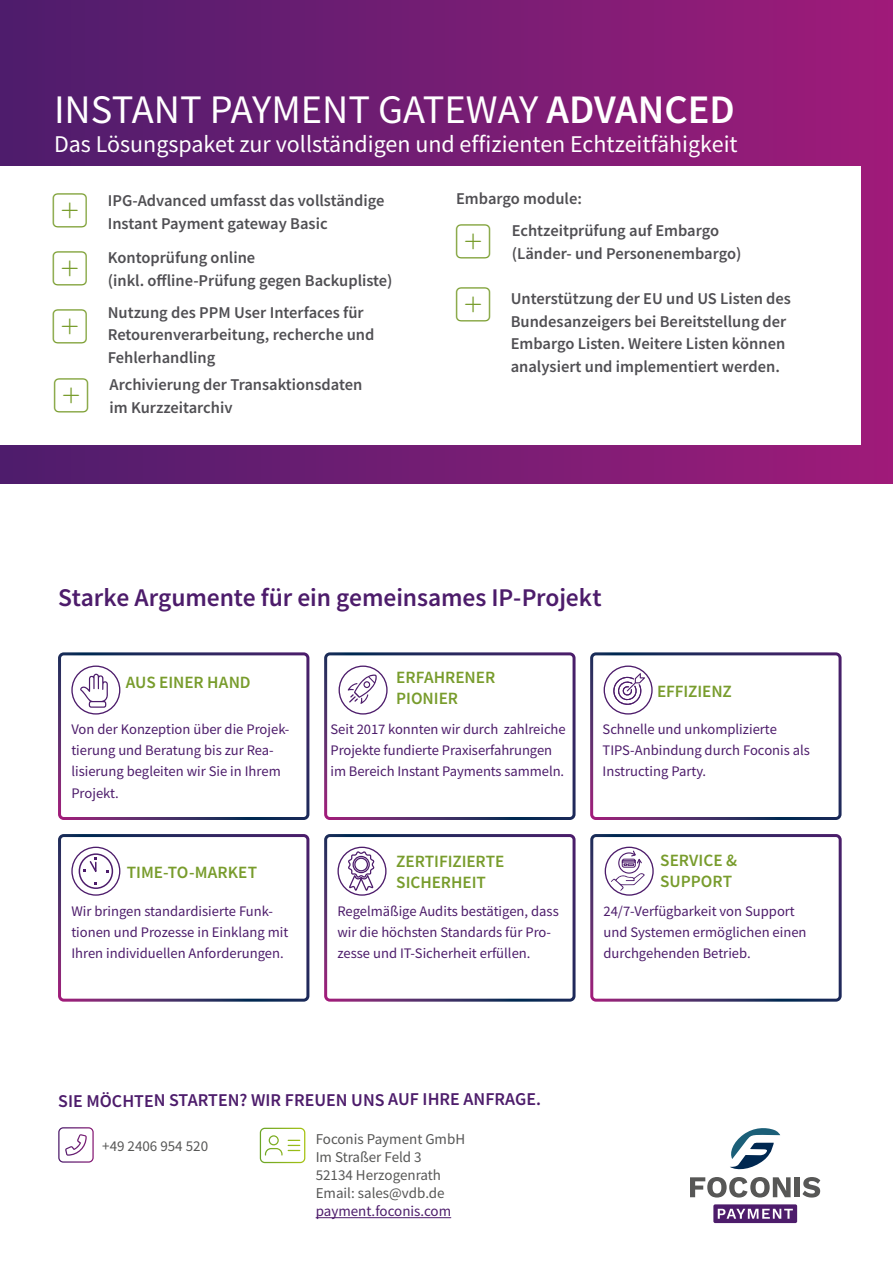
<style>
.page{position:relative;width:893px;height:1263px;background:#fff}
.page>*{position:absolute;margin:0;border:0;box-sizing:border-box;transform-origin:0 0}
.t1{font:40.5px "Source Sans Pro";color:#fff}
.t2{font:100 40.5px "Font Awesome 6 Pro";color:#fff}
.t3{font:100 39px "Font Awesome 6 Pro";color:#789c2c}
.t4{font:600 25.5px "Source Sans Pro";letter-spacing:-.005em;color:#4d1c6b}
.t5{font:24px "Source Sans Pro";color:#fff}
.t6{font:600 18px "Source Sans Pro";letter-spacing:-.005em;color:#4d1c6b}
.t7{font:600 17.25px/21.1px "Source Sans Pro";letter-spacing:-.005em;color:#789c2c}
.t8{font:600 16.5px/22.5px "Source Sans Pro";color:#504f53}
.t9{font:15px/18px "Source Sans Pro";color:#575756}
.t10{font:15px "Source Sans Pro";color:#4d1c6b}
.t11{font:14.55px/21.1px "Source Sans Pro";color:#4d1c6b}
.s1{font-weight:600}
</style>
<div class="page">
<div style="left:0;top:0;width:893px;height:483px;background:linear-gradient(to right,#4e206e,#a01e7b)"></div>
<div style="left:0;top:167px;width:861px;height:278px;background:#fff"></div>
<div style="left:58px;top:834px;width:251px;height:168px;border:3px solid #fff;border-radius:4px"></div>
<div style="left:58px;top:652px;width:251px;height:168px;border:3px solid #fff;border-radius:4px"></div>
<div style="left:590px;top:834px;width:252px;height:168px;border:3px solid #fff;border-radius:4px"></div>
<div style="left:590px;top:652px;width:251px;height:168px;border:3px solid #fff;border-radius:4px"></div>
<div style="left:71px;top:665px;width:49px;height:49px;border:1px solid #4d1c6b;border-radius:50%"></div>
<svg style="left:80px;top:674px;width:28px;height:34px"></svg>
<div style="left:604px;top:665px;width:49px;height:49px;border:1px solid #4d1c6b;border-radius:50%"></div>
<svg style="left:613px;top:673px;width:32px;height:32px"></svg>
<div style="left:71px;top:847px;width:49px;height:49px;border:1px solid #4d1c6b;border-radius:50%"></div>
<div style="left:79px;top:853px;width:34px;height:36px;border:2px solid #4d1c6b;border-radius:50%"></div>
<svg style="left:83px;top:857px;width:14px;height:27px"></svg>
<div style="left:324px;top:834px;width:252px;height:168px;border:3px solid #fff;border-radius:4px"></div>
<div style="left:324px;top:652px;width:252px;height:168px;border:3px solid #fff;border-radius:4px"></div>
<div style="left:339px;top:665px;width:49px;height:49px;border:1px solid #4d1c6b;border-radius:50%"></div>
<svg style="left:348px;top:674px;width:29px;height:30px"></svg>
<div style="left:337px;top:847px;width:50px;height:49px;border:1px solid #4d1c6b;border-radius:50%"></div>
<svg style="left:347px;top:850px;width:29px;height:42px"></svg>
<div style="left:605px;top:847px;width:49px;height:49px;border:1px solid #4d1c6b;border-radius:50%"></div>
<svg style="left:611px;top:850px;width:34px;height:41px"></svg>
<div style="left:713px;top:1204px;width:84px;height:19px;background:#4d1c6b;border-radius:2px"></div>
<svg style="left:718px;top:1209px;width:75px;height:10px"></svg>
<svg style="left:730px;top:1128px;width:50px;height:42px"></svg>
<svg style="left:690px;top:1177px;width:101px;height:20px"></svg>
<div style="left:795px;top:1177px;width:5px;height:20px;background:#575756"></div>
<svg style="left:802px;top:1177px;width:18px;height:20px"></svg>
<hr style="left:316px;top:1217px;width:135px;height:1px;background:#4d1c6b">
<h1 class="t1" style="left:54px;top:84px;width:682px">INSTANT PAYMENT GATEWAY <span class="s1">ADVANCED</span></h1>
<h3 class="t5" style="left:54px;top:128px;width:685px">Das Lösungspaket zur vollständigen und effizienten Echtzeitfähigkeit</h3>
<p class="t8" style="left:108px;top:189px;width:278px">IPG-Advanced umfasst das vollständige<br>Instant Payment gateway Basic</p>
<p class="t8" style="left:108px;top:246px;width:286px">Kontoprüfung online<br>(inkl. offline-Prüfung gegen Backupliste)</p>
<p class="t8" style="left:108px;top:301px;width:268px">Nutzung des PPM User Interfaces für<br>Retourenverarbeitung, recherche und<br>Fehlerhandling</p>
<p class="t8" style="left:456px;top:187px;width:127px">Embargo module:</p>
<h2 class="t3" style="left:53px;top:190px;width:36px">▲❑◆●◆▲</h2>
<p class="t8" style="left:512px;top:219px;width:231px">Echtzeitprüfung auf Embargo (Länder- und Personenembargo)</p>
<p class="t8" style="left:511px;top:287px;width:282px">Unterstützung der EU und US Listen des Bundesanzeigers bei Bereitstellung der Embargo Listen. Weitere Listen können analysiert und implementiert werden.</p>
<h2 class="t3" style="left:456px;top:222px;width:36px">▲❑◆●◆▲</h2>
<h2 class="t3" style="left:53px;top:249px;width:36px">▲❑◆●◆▲</h2>
<h2 class="t3" style="left:456px;top:285px;width:36px">▲❑◆●◆▲</h2>
<h2 class="t3" style="left:53px;top:307px;width:36px">▲❑◆●◆▲</h2>
<h2 class="t3" style="left:54px;top:375px;width:36px">▲❑◆●◆▲</h2>
<p class="t8" style="left:110px;top:374px;width:254px">Archivierung der Transaktionsdaten im Kurzzeitarchiv</p>
<h3 class="t4" style="left:58px;top:581px;width:545px">Starke Argumente für ein gemeinsames IP-Projekt</h3>
<p class="t7" style="left:126px;top:672px;width:126px">AUS EINER HAND</p>
<p class="t7" style="left:396px;top:667px;width:100px">ERFAHRENER<br>PIONIER</p>
<p class="t7" style="left:657px;top:680px;width:76px">EFFIZIENZ</p>
<p class="t11" style="left:71px;top:718px;width:220px">Von der Konzeption über die Projek&shy;tierung und Beratung bis zur Rea&shy;lisierung begleiten wir Sie in Ihrem<br>Projekt.</p>
<p class="t7" style="left:127px;top:862px;width:132px">TIME-TO-MARKET</p>
<p class="t11" style="left:71px;top:900px;width:218px">Wir bringen standardisierte Funk&shy;tionen und Prozesse in Einklang mit<br>Ihren individuellen Anforderungen.</p>
<p class="t11" style="left:331px;top:718px;width:237px">Seit 2017 konnten wir durch zahlreiche<br>Projekte fundierte Praxiserfahrungen im Bereich Instant Payments sammeln.</p>
<p class="t7" style="left:396px;top:850px;width:110px">ZERTIFIZIERTE<br>SICHERHEIT</p>
<p class="t11" style="left:337px;top:900px;width:223px">Regelmäßige Audits bestätigen, dass wir die höchsten Standards für Pro&shy;zesse und IT-Sicherheit erfüllen.</p>
<p class="t11" style="left:602px;top:718px;width:209px">Schnelle und unkomplizierte<br>TIPS-Anbindung durch Foconis als<br>Instructing Party.</p>
<p class="t7" style="left:660px;top:849px;width:78px">SERVICE &amp;<br>SUPPORT</p>
<p class="t11" style="left:603px;top:900px;width:205px">24/7-Verfügbarkeit von Support und Systemen ermöglichen einen durchgehenden Betrieb.</p>
<p class="t6" style="left:58px;top:1088px;width:484px">SIE MÖCHTEN STARTEN? WIR FREUEN UNS AUF IHRE ANFRAGE.</p>
<h1 class="t2" style="left:58px;top:1125px;width:37px">▲❑◆□■●</h1>
<p class="t9" style="left:102px;top:1136px;width:107px">+49 2406 954 520</p>
<p class="t9" style="left:316px;top:1130px;width:151px">Foconis Payment GmbH<br>Im Straßer Feld 3<br>52134 Herzogenrath<br>Email: sales@vdb.de</p>
<p class="t10" style="left:316px;top:1202px;width:137px">payment.foconis.com</p>
</div>
